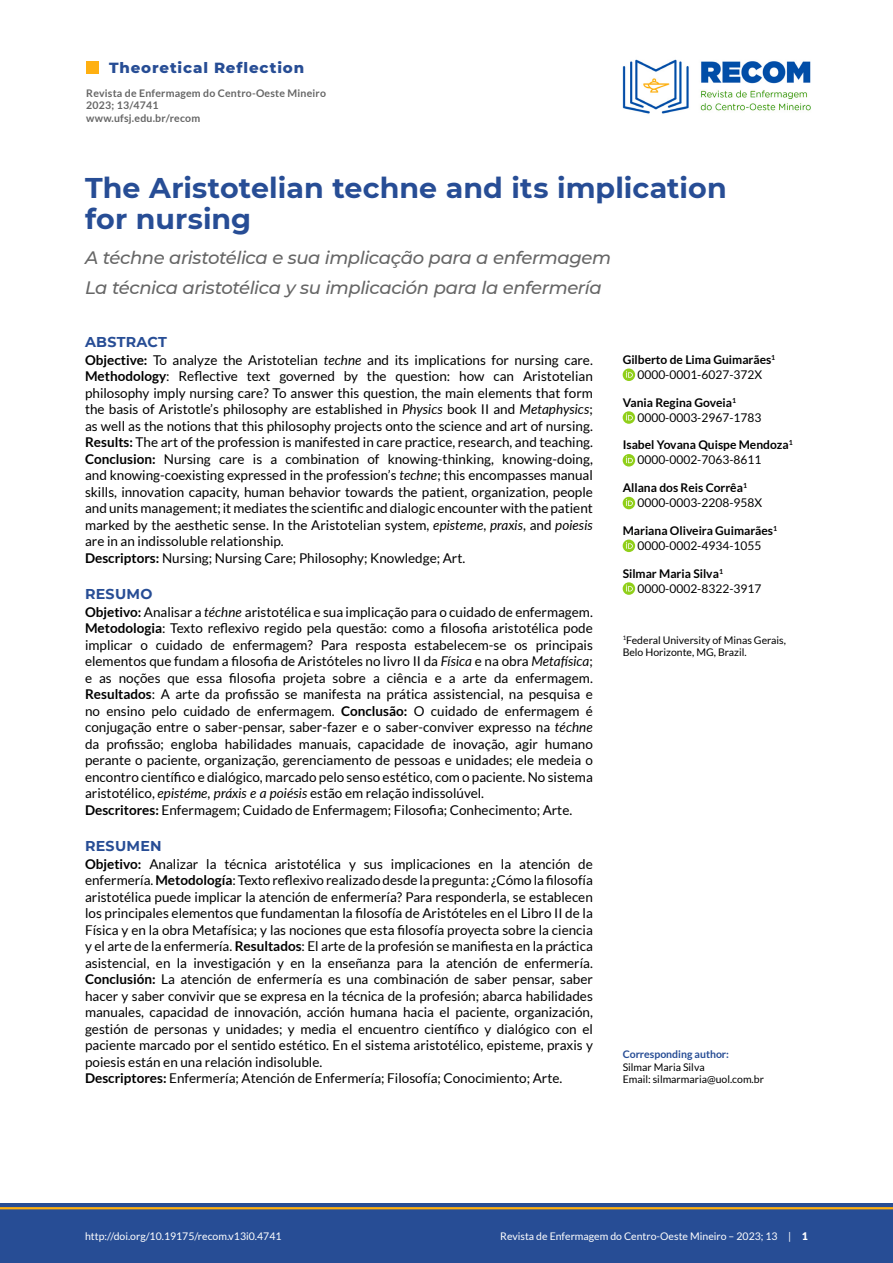
<style>
.page{position:relative;width:893px;height:1263px;background:#fff}
.page>*{position:absolute;margin:0;border:0;box-sizing:border-box;transform-origin:0 0}
.t1{font:700 28.5px/31.5px "Montserrat";color:#274d95}
.t2{font:italic 500 18px/30.2px "Montserrat";letter-spacing:-.025em;color:#666}
.t3{font:800 15px "Montserrat";letter-spacing:.055em;color:#274d95}
.t4{font:700 14.25px "Montserrat";letter-spacing:.02em;color:#274d95}
.t5{font:13.5px/16.5px "Lato";color:#000}
.t6{font:700 12px/15px "Lato";color:#000;text-align:center}
.t7{font:12px/15px "Lato";color:#000}
.t8{font:10.5px/12.6px "Lato";color:#000}
.t9{font:10.5px "Lato";color:#fff}
.t10{font:700 10.5px/12.6px "Lato";letter-spacing:.02em;color:#666}
.t11{font:700 10.5px "Lato";color:#274d95}
.s1{font-weight:700}
.s2{font-style:italic}
.s3{font-weight:400}
.s4{font-weight:900}
</style>
<div class="page">
<div style="left:0;top:1203px;width:893px;height:60px;background:#274d95"></div>
<div style="left:86px;top:61px;width:13px;height:13px;background:#ffb011"></div>
<hr style="left:0;top:1207px;width:893px;height:2px;background:#ffb011">
<img style="left:623px;top:59px;width:188px;height:55px">
<svg style="left:623px;top:368px;width:12px;height:13px"></svg>
<svg style="left:626px;top:371px;width:7px;height:7px"></svg>
<svg style="left:623px;top:411px;width:12px;height:13px"></svg>
<svg style="left:626px;top:414px;width:7px;height:6px"></svg>
<svg style="left:623px;top:454px;width:12px;height:12px"></svg>
<svg style="left:626px;top:456px;width:7px;height:7px"></svg>
<div style="left:623px;top:497px;width:12px;height:12px;background:#90cf1a;border-radius:50%"></div>
<svg style="left:626px;top:499px;width:7px;height:7px"></svg>
<div style="left:623px;top:540px;width:12px;height:12px;background:#90cf1a;border-radius:50%"></div>
<svg style="left:626px;top:542px;width:7px;height:7px"></svg>
<svg style="left:623px;top:582px;width:12px;height:13px"></svg>
<svg style="left:626px;top:585px;width:7px;height:6px"></svg>
<p class="t3" style="left:109px;top:57px;width:197px">Theoretical Reflection</p>
<p class="t10" style="left:86px;top:86px;width:241px">Revista de Enfermagem do Centro-Oeste Mineiro<br>2023; 13/4741<br>www.ufsj.edu.br/recom</p>
<h1 class="t1" style="left:85px;top:170px;width:643px">The Aristotelian techne and its implication for nursing</h1>
<h2 class="t2" style="left:85px;top:241px;width:528px">A téchne aristotélica e sua implicação para a enfermagem<br>La técnica aristotélica y su implicación para la enfermería</h2>
<p class="t4" style="left:85px;top:331px;width:83px">ABSTRACT</p>
<p class="t5" style="left:85px;top:351px;width:509px"><span class="s1">Objective:</span> To analyze the Aristotelian <span class="s2">techne</span> and its implications for nursing care.<br><span class="s1">Methodology</span>: Reflective text governed by the question: how can Aristotelian philosophy imply nursing care? To answer this question, the main elements that form the basis of Aristotle’s philosophy are established in <span class="s2">Physics</span> book II and <span class="s2">Metaphysics</span>; as well as the notions that this philosophy projects onto the science and art of nursing.<br><span class="s1">Results:</span> The art of the profession is manifested in care practice, research, and teaching.<br><span class="s1">Conclusion:</span> Nursing care is a combination of knowing-thinking, knowing-doing, and knowing-coexisting expressed in the profession’s <span class="s2">techne</span>; this encompasses manual skills, innovation capacity, human behavior towards the patient, organization, people and units management; it mediates the scientific and dialogic encounter with the patient marked by the aesthetic sense. In the Aristotelian system, <span class="s2">episteme</span>, <span class="s2">praxis</span>, and <span class="s2">poiesis </span>are in an indissoluble relationship.<br><span class="s1">Descriptors:</span> Nursing; Nursing Care; Philosophy; Knowledge; Art.</p>
<p class="t4" style="left:85px;top:583px;width:69px">RESUMO</p>
<p class="t5" style="left:85px;top:603px;width:509px"><span class="s1">Objetivo:</span> Analisar a <span class="s2">téchne</span> aristotélica e sua implicação para o cuidado de enfermagem.<br><span class="s1">Metodologia</span>: Texto reflexivo regido pela questão: como a filosofia aristotélica pode implicar o cuidado de enfermagem? Para resposta estabelecem-se os principais elementos que fundam a filosofia de Aristóteles no livro II da <span class="s2">Física</span> e na obra <span class="s2">Metafísica</span>; e as noções que essa filosofia projeta sobre a ciência e a arte da enfermagem.<br><span class="s1">Resultados</span>: A arte da profissão se manifesta na prática assistencial, na pesquisa e no ensino pelo cuidado de enfermagem. <span class="s1">Conclusão:</span> O cuidado de enfermagem é conjugação entre o saber-pensar, saber-fazer e o saber-conviver expresso na <span class="s2">téchne </span>da profissão; engloba habilidades manuais, capacidade de inovação, agir humano perante o paciente, organização, gerenciamento de pessoas e unidades; ele medeia o encontro científico e dialógico, marcado pelo senso estético, com o paciente. No sistema aristotélico, <span class="s2">epistéme, práxis e a poiésis</span> estão em relação indissolúvel.<br><span class="s1">Descritores:</span> Enfermagem; Cuidado de Enfermagem; Filosofia; Conhecimento; Arte.</p>
<p class="t4" style="left:85px;top:835px;width:78px">RESUMEN</p>
<p class="t5" style="left:85px;top:855px;width:509px"><span class="s1">Objetivo:</span> Analizar la técnica aristotélica y sus implicaciones en la atención de enfermería. <span class="s1">Metodología</span>: Texto reflexivo realizado desde la pregunta: ¿Cómo la filosofía aristotélica puede implicar la atención de enfermería? Para responderla, se establecen los principales elementos que fundamentan la filosofía de Aristóteles en el Libro II de la Física y en la obra Metafísica; y las nociones que esta filosofía proyecta sobre la ciencia y el arte de la enfermería. <span class="s1">Resultados</span>: El arte de la profesión se manifiesta en la práctica asistencial, en la investigación y en la enseñanza para la atención de enfermería.<br><span class="s1">Conclusión:</span> La atención de enfermería es una combinación de saber pensar, saber hacer y saber convivir que se expresa en la técnica de la profesión; abarca habilidades manuales, capacidad de innovación, acción humana hacia el paciente, organización, gestión de personas y unidades; y media el encuentro científico y dialógico con el paciente marcado por el sentido estético. En el sistema aristotélico, episteme, praxis y poiesis están en una relación indisoluble.<br><span class="s1">Descriptores:</span> Enfermería; Atención de Enfermería; Filosofía; Conocimiento; Arte.</p>
<p class="t6" style="left:623px;top:352px;width:154px">Gilberto de Lima Guimarães<sup>1<br></sup><span class="s3">0000-0001-6027-372X</span></p>
<p class="t7" style="left:637px;top:395px;width:125px;text-indent:-15px"><span class="s1">Vania Regina Goveia</span><sup>1<br></sup>0000-0003-2967-1783</p>
<p class="t6" style="left:637px;top:437px;width:157px;text-align:left;text-indent:-15px">Isabel Yovana Quispe Mendoza<sup>1<br></sup><span class="s3">0000-0002-7063-8611</span></p>
<p class="t6" style="left:637px;top:480px;width:126px;text-align:left;text-indent:-15px">Allana dos Reis Corrêa<sup>1<br></sup><span class="s3">0000-0003-2208-958X</span></p>
<p class="t6" style="left:623px;top:523px;width:156px">Mariana Oliveira Guimarães<sup>1<br></sup><span class="s3">0000-0002-4934-1055</span></p>
<p class="t7" style="left:637px;top:566px;width:125px;text-indent:-15px"><span class="s1">Silmar Maria Silva</span><sup>1<br></sup>0000-0002-8322-3917</p>
<p class="t8" style="left:623px;top:633px;width:165px"><sup>1</sup>Federal University of Minas Gerais,<br>Belo Horizonte, MG, Brazil.</p>
<p class="t11" style="left:623px;top:1048px;width:108px">Corresponding author:</p>
<p class="t8" style="left:623px;top:1060px;width:143px">Silmar Maria Silva<br>Email: silmarmaria@uol.com.br</p>
<p class="t9" style="left:85px;top:1230px;width:198px">http://doi.org/10.19175/recom.v13i0.4741</p>
<p class="t9" style="left:500px;top:1230px;width:309px">Revista de Enfermagem do Centro-Oeste Mineiro – 2023; 13 | <span class="s4">1</span></p>
</div>
